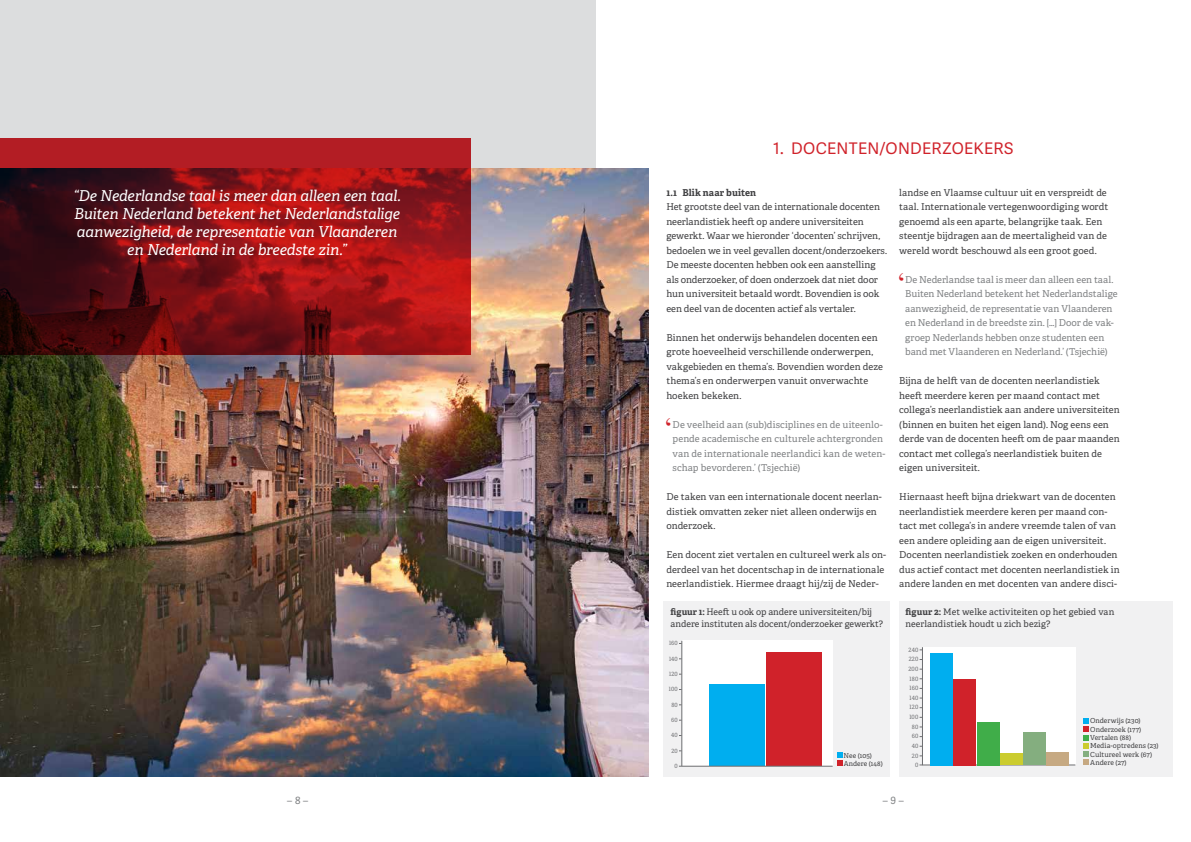
<style>
.page{position:relative;width:1191px;height:842px;background:#fff}
.page>*{position:absolute;margin:0;border:0;box-sizing:border-box;transform-origin:0 0}
.t1{font:29px "Times Ten";color:#d0222a}
.t2{font:16px "Adelle Sans";letter-spacing:.02em;color:#d0222a}
.t3{font:italic 15px/18px "Adelle PE";letter-spacing:-.015em;color:#fff;text-align:center}
.t4{font:10px "Adelle Sans";color:#808284}
.t5{font:9.5px/14.5px "Adelle PE";letter-spacing:.005em;color:#404042}
.t6{font:9.5px/14.5px "Adelle PE";color:#808284}
.t7{font:700 9.5px "Adelle PE";letter-spacing:.01em;color:#404042}
.t8{font:9px/12px "Adelle PE";color:#404042}
.t9{font:6.9px/8.3px "Adelle PE";letter-spacing:.01em;color:#404042}
.t10{font:6.8px/8.2px "Adelle PE";letter-spacing:.01em;color:#404042}
.t11{font:5.8px/9.6px "Adelle PE";letter-spacing:.025em;color:#6d6e71;text-align:right}
.s1{font-weight:700}
</style>
<div class="page">
<div style="left:0;top:0;width:595px;height:777px;background:#dcddde"></div>
<div style="left:663px;top:601px;width:227px;height:176px;background:#f1f1f2"></div>
<div style="left:681px;top:641px;width:151px;height:125px;background:#fff"></div>
<svg style="left:837px;top:753px;width:5px;height:13px"></svg>
<div style="left:709px;top:685px;width:56px;height:81px;background:#00aeef"></div>
<div style="left:766px;top:652px;width:55px;height:114px;background:#d0222a"></div>
<hr style="left:679px;top:766px;width:153px;height:1px;background:#6d6e71">
<hr style="left:681px;top:641px;width:1px;height:125px;background:#6d6e71">
<img style="left:0;top:169px;width:648px;height:608px">
<svg style="left:0;top:138px;width:471px;height:217px;background:#7f1217"></svg>
<div style="left:899px;top:601px;width:273px;height:176px;background:#f1f1f2"></div>
<div style="left:922px;top:647px;width:153px;height:118px;background:#fff"></div>
<svg style="left:1083px;top:718px;width:5px;height:47px"></svg>
<hr style="left:919px;top:765px;width:156px;height:1px;background:#6d6e71">
<hr style="left:922px;top:647px;width:1px;height:118px;background:#6d6e71">
<div style="left:930px;top:653px;width:22px;height:112px;background:#00aeef"></div>
<div style="left:953px;top:679px;width:22px;height:86px;background:#d0222a"></div>
<div style="left:977px;top:722px;width:22px;height:43px;background:#40ad49"></div>
<div style="left:1000px;top:754px;width:22px;height:11px;background:#cbcc2f"></div>
<div style="left:1023px;top:733px;width:22px;height:32px;background:#84ae7f"></div>
<div style="left:1046px;top:752px;width:23px;height:13px;background:#c6a982"></div>
<h3 class="t3" style="left:73px;top:186px;width:329px">“De Nederlandse taal is meer dan alleen een taal.<br>Buiten Nederland betekent het Nederlandstalige aanwezigheid, de representatie van Vlaanderen en Nederland in de breedste zin.”</h3>
<h2 class="t2" style="left:773px;top:137px;width:242px">1. DOCENTEN/ONDERZOEKERS</h2>
<p class="t7" style="left:666px;top:185px;width:91px">1.1 Blik naar buiten</p>
<p class="t5" style="left:666px;top:199px;width:222px">Het grootste deel van de internationale docenten neerlandistiek heeft op andere universiteiten gewerkt. Waar we hieronder ‘docenten’ schrijven, bedoelen we in veel gevallen docent/onderzoekers.<br>De meeste docenten hebben ook een aanstelling als onderzoeker, of doen onderzoek dat niet door hun universiteit betaald wordt. Bovendien is ook een deel van de docenten actief als vertaler.</p>
<p class="t5" style="left:666px;top:329px;width:218px">Binnen het onderwijs behandelen docenten een grote hoeveelheid verschillende onderwerpen, vakgebieden en thema’s. Bovendien worden deze thema’s en onderwerpen vanuit onverwachte hoeken bekeken.</p>
<h1 class="t1" style="left:664px;top:411px;width:10px">‘</h1>
<p class="t6" style="left:672px;top:416px;width:214px">De veelheid aan (sub)disciplines en de uiteenlo&shy;pende academische en culturele achtergronden van de internationale neerlandici kan de weten&shy;schap bevorderen.’ (Tsjechië)</p>
<p class="t5" style="left:666px;top:489px;width:217px">De taken van een internationale docent neerlan&shy;distiek omvatten zeker niet alleen onderwijs en onderzoek.</p>
<p class="t5" style="left:666px;top:547px;width:221px">Een docent ziet vertalen en cultureel werk als on&shy;derdeel van het docentschap in de internationale neerlandistiek. Hiermee draagt hij/zij de Neder-</p>
<p class="t5" style="left:899px;top:184px;width:211px">landse en Vlaamse cultuur uit en verspreidt de taal. Internationale vertegenwoordiging wordt genoemd als een aparte, belangrijke taak. Een steentje bijdragen aan de meertaligheid van de wereld wordt beschouwd als een groot goed.</p>
<h1 class="t1" style="left:897px;top:266px;width:10px">‘</h1>
<p class="t6" style="left:905px;top:271px;width:214px">De Nederlandse taal is meer dan alleen een taal.<br>Buiten Nederland betekent het Nederlandstalige aanwezigheid, de representatie van Vlaanderen en Nederland in de breedste zin. […] Door de vak&shy;groep Nederlands hebben onze studenten een band met Vlaanderen en Nederland.’ (Tsjechië)</p>
<p class="t5" style="left:899px;top:373px;width:222px">Bijna de helft van de docenten neerlandistiek heeft meerdere keren per maand contact met collega’s neerlandistiek aan andere universiteiten (binnen en buiten het eigen land). Nog eens een derde van de docenten heeft om de paar maanden contact met collega’s neerlandistiek buiten de eigen universiteit.</p>
<p class="t5" style="left:899px;top:489px;width:222px">Hiernaast heeft bijna driekwart van de docenten neerlandistiek meerdere keren per maand con&shy;tact met collega’s in andere vreemde talen of van een andere opleiding aan de eigen universiteit.<br>Docenten neerlandistiek zoeken en onderhouden dus actief contact met docenten neerlandistiek in andere landen en met docenten van andere disci-</p>
<p class="t8" style="left:670px;top:606px;width:214px"><span class="s1">figuur 1:</span> Heeft u ook op andere universiteiten/bij andere instituten als docent/onderzoeker gewerkt?</p>
<p class="t8" style="left:905px;top:606px;width:210px"><span class="s1">figuur 2:</span> Met welke activiteiten op het gebied van neerlandistiek houdt u zich bezig?</p>
<p class="t11" style="left:669px;top:638px;width:10px">160</p>
<p class="t11" style="left:669px;top:653px;width:10px">140</p>
<p class="t11" style="left:669px;top:669px;width:10px">120</p>
<p class="t11" style="left:669px;top:684px;width:10px">100</p>
<p class="t11" style="left:671px;top:699px;width:8px">80</p>
<p class="t11" style="left:671px;top:715px;width:8px">60</p>
<p class="t11" style="left:671px;top:730px;width:8px">40</p>
<p class="t11" style="left:671px;top:745px;width:8px">20</p>
<p class="t11" style="left:674px;top:761px;width:5px">0</p>
<p class="t10" style="left:843px;top:751px;width:41px">Nee (105)<br>Andere (148)</p>
<p class="t11" style="left:908px;top:644px;width:11px">240<br>220<br>200<br>180<br>160<br>140<br>120<br>100<br>80<br>60<br>40<br>20<br>0</p>
<p class="t9" style="left:1090px;top:716px;width:70px">Onderwijs (230)<br>Onderzoek (177)<br>Vertalen (88)<br>Media-optredens (23)<br>Cultureel werk (67)<br>Andere (27)</p>
<p class="t4" style="left:287px;top:793px;width:22px">– 8 –</p>
<p class="t4" style="left:882px;top:793px;width:23px">– 9 –</p>
</div>
